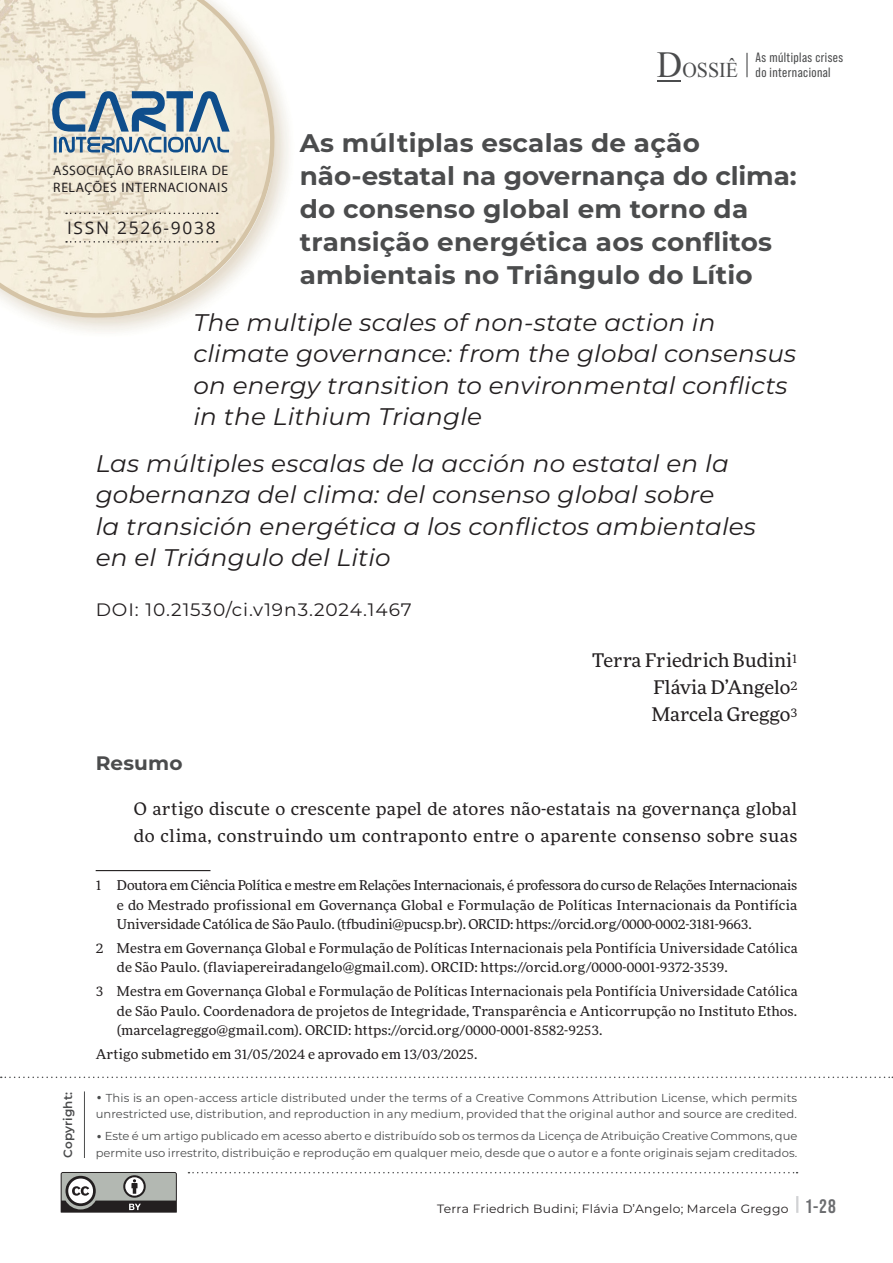
<style>
.page{position:relative;width:893px;height:1263px;background:#fff}
.page>*{position:absolute;margin:0;border:0;box-sizing:border-box;transform-origin:0 0}
.t1{font:36.75px "Times New Roman";color:#4b4c4d;scale:.96 1}
._01_titulo{font:700 25.5px/33px "Montserrat";letter-spacing:.01em;color:#4b4c4d}
._02_tit_ingles{font:italic 24px/31.5px "Montserrat";letter-spacing:.01em;color:#231f20}
.t2{font:21px "Times New Roman";color:#4b4c4d;scale:.96 1}
._04_sub-sub{font:700 19.5px "Montserrat";letter-spacing:.01em;color:#4b4c4d}
._08_corpo_texto{font:18.75px "More Pro";color:#231f20}
._00_doi{font:18px "Montserrat";letter-spacing:.05em;color:#231f20}
._12_resumo{font:17.25px/27px "More Pro";letter-spacing:.015em;color:#231f20;scale:1.04 1}
.t3{font:17.25px "Open Sans";letter-spacing:.1em;color:#231f20}
.t4{font:13.65px "Myriad Pro";letter-spacing:.04em;color:#231f20}
._06_rodape{font:13.5px/19.5px "More Pro";letter-spacing:.01em;color:#231f20;text-align:justify}
._01_titulo-2{font:13.5px "Bebas Neue Pro";letter-spacing:.03em;color:#4b4c4d}
.t5{font:12px "Montserrat";letter-spacing:.02em;color:#231f20}
.t6{font:600 12px "Montserrat";letter-spacing:.015em;color:#4b4c4d}
.t7{font:11.55px/16.5px "Montserrat";letter-spacing:.005em;color:#4b4c4d}
.s1{font-family:"Humanist 521 BT"}
.s2{font-family:"Bebas Neue Pro";font-weight:700;font-size:19.5px;color:#6c6d70}
</style>
<div class="page">
<svg style="left:796px;top:1196px;width:2px;height:17px"></svg>
<svg style="left:0;top:0;width:275px;height:318px"></svg>
<svg style="left:52px;top:91px;width:178px;height:62px"></svg>
<svg style="left:66px;top:213px;width:152px;height:1px"></svg>
<svg style="left:66px;top:241px;width:152px;height:2px"></svg>
<svg style="left:61px;top:1172px;width:116px;height:40px"></svg>
<hr style="left:96px;top:870px;width:114px;height:1px;background:#231f20">
<hr style="left:84px;top:1091px;width:1px;height:67px;background:#4b4c4d">
<svg style="left:1px;top:1076px;width:892px;height:2px"></svg>
<svg style="left:188px;top:1172px;width:609px;height:1px"></svg>
<hr style="left:657px;top:80px;width:24px;height:2px;background:#4b4c4d">
<hr style="left:746px;top:53px;width:2px;height:24px;background:#4b4c4d">
<p class="t1" style="left:657px;top:40px;width:28px">D</p>
<p class="t2" style="left:682px;top:56px;width:60px">OSSIÊ</p>
<p class="_01_titulo-2" style="left:756px;top:50px;width:89px">As múltiplas crises</p>
<p class="_01_titulo-2" style="left:756px;top:65px;width:77px">do internacional</p>
<p class="_01_titulo" style="left:300px;top:126px;width:498px">As múltiplas escalas de ação não-estatal na governança do clima: do consenso global em torno da transição energética aos conflitos ambientais no Triângulo do Lítio</p>
<p class="_02_tit_ingles" style="left:193px;top:306px;width:604px">The multiple scales of non-state action in climate governance: from the global consensus on energy transition to environmental conflicts in the Lithium Triangle</p>
<p class="_02_tit_ingles" style="left:96px;top:447px;width:662px">Las múltiples escalas de la acción no estatal en la gobernanza del clima: del consenso global sobre<br>la transición energética a los conflictos ambientales en el Triángulo del Litio</p>
<p class="_00_doi" style="left:96px;top:598px;width:317px">DOI: 10.21530/ci.v19n3.2024.1467</p>
<p class="_08_corpo_texto" style="left:592px;top:648px;width:207px">Terra Friedrich Budini<sup>1</sup></p>
<p class="_08_corpo_texto" style="left:653px;top:675px;width:145px">Flávia D’Angelo<sup>2</sup></p>
<p class="_08_corpo_texto" style="left:652px;top:702px;width:147px">Marcela Greggo<sup>3</sup></p>
<p class="_04_sub-sub" style="left:96px;top:749px;width:89px">Resumo</p>
<p class="_12_resumo" style="left:134px;top:795px;width:639px">O artigo discute o crescente papel de atores não-estatais na governança global do clima, construindo um contraponto entre o aparente consenso sobre suas</p>
<p class="_06_rodape" style="left:117px;top:875px;width:682px;text-indent:-21px">1 Doutora em Ciência Política e mestre em Relações Internacionais, é professora do curso de Relações Internacionais e do Mestrado profissional em Governança Global e Formulação de Políticas Internacionais da Pontifícia Universidade Católica de São Paulo. (tfbudini@pucsp.br). ORCID: https://orcid.org/0000-0002-3181-9663.</p>
<p class="_06_rodape" style="left:117px;top:938px;width:682px;text-indent:-21px">2 Mestra em Governança Global e Formulação de Políticas Internacionais pela Pontifícia Universidade Católica de São Paulo. (flaviapereiradangelo@gmail.com). ORCID: https://orcid.org/0000-0001-9372-3539.</p>
<p class="_06_rodape" style="left:117px;top:981px;width:682px;text-indent:-21px">3 Mestra em Governança Global e Formulação de Políticas Internacionais pela Pontifícia Universidade Católica de São Paulo. Coordenadora de projetos de Integridade, Transparência e Anticorrupção no Instituto Ethos. (marcelagreggo@gmail.com). ORCID: https://orcid.org/0000-0001-8582-9253.</p>
<p class="_06_rodape" style="left:96px;top:1044px;width:383px">Artigo submetido em 31/05/2024 e aprovado em 13/03/2025.</p>
<p class="t4" style="left:53px;top:162px;width:176px">ASSOCIAÇÃO BRASILEIRA DE</p>
<p class="t4" style="left:53px;top:179px;width:176px">RELAÇÕES INTERNACIONAIS</p>
<p class="t3" style="left:67px;top:216px;width:150px">ISSN 2526-9038</p>
<p class="t6" style="left:60px;top:1158px;width:67px;rotate:-90deg">Copyright:</p>
<p class="t7" style="left:96px;top:1089px;width:703px"><span class="s1">•</span> This is an open-access article distributed under the terms of a Creative Commons Attribution License, which permits unrestricted use, distribution, and reproduction in any medium, provided that the original author and source are credited.</p>
<p class="t7" style="left:96px;top:1127px;width:703px"><span class="s1">•</span> Este é um artigo publicado em acesso aberto e distribuído sob os termos da Licença de Atribuição Creative Commons, que permite uso irrestrito, distribuição e reprodução em qualquer meio, desde que o autor e a fonte originais sejam creditados.</p>
<p class="t5" style="left:437px;top:1200px;width:400px">Terra Friedrich Budini; Flávia D’Angelo; Marcela Greggo <span class="s2">1-28</span></p>
</div>
